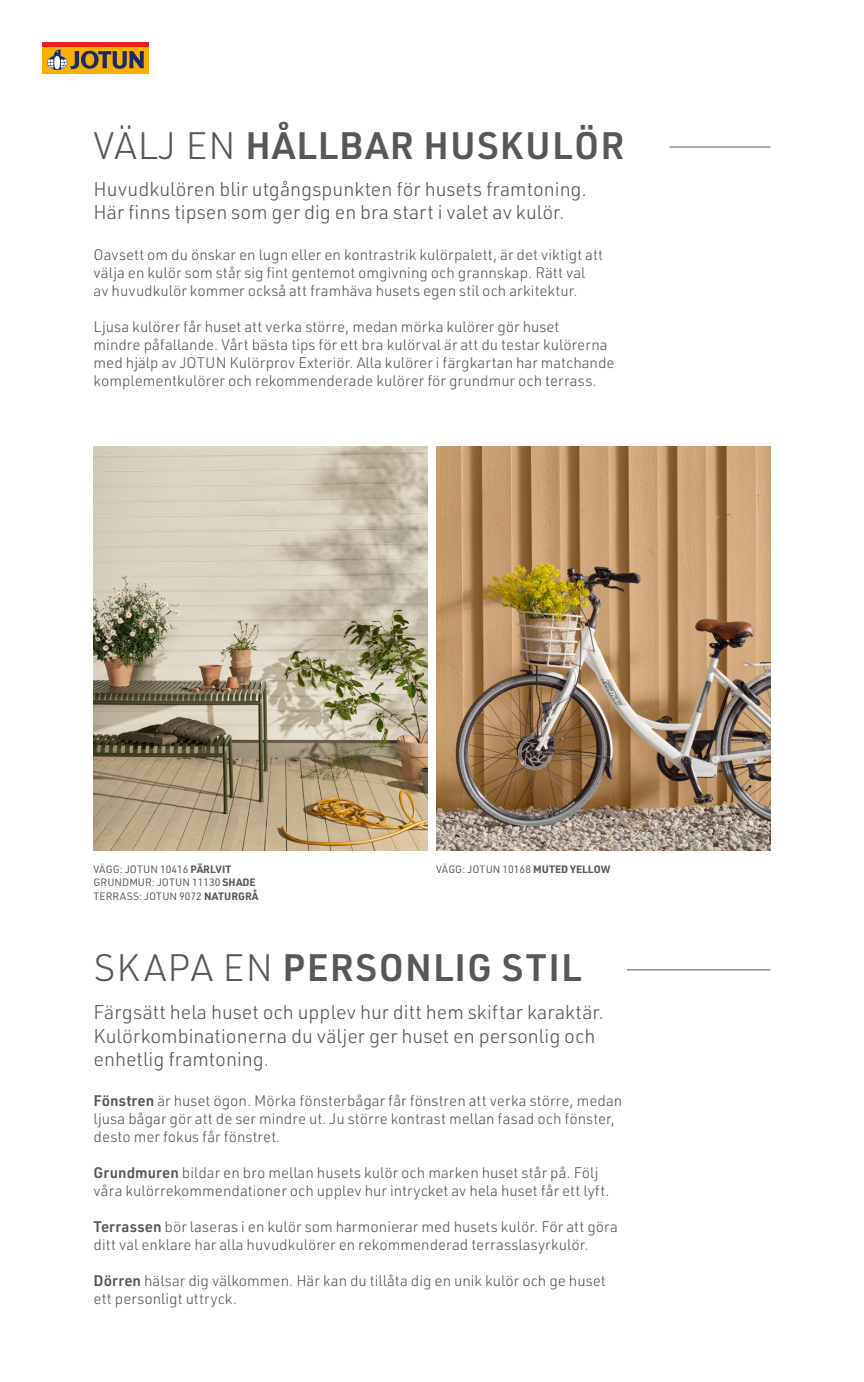
<style>
.page{position:relative;width:864px;height:1382px;background:#fff}
.page>*{position:absolute;margin:0;border:0;box-sizing:border-box;transform-origin:0 0}
.t1{font:600 37.5px "URWDIN";letter-spacing:.03em;color:#575756}
.t2{font:300 19.5px/23.4px "URWDIN";color:#575756}
.t3{font:300 15px/18px "URWDIN";color:#575756}
.t4{font:10.5px "URWDIN";color:#575756}
.s1{font-weight:300}
.s2{font-weight:700}
.s3{font-weight:600}
</style>
<div class="page">
<img style="left:94px;top:446px;width:333px;height:404px">
<img style="left:436px;top:446px;width:334px;height:404px">
<div style="left:43px;top:47px;width:106px;height:26px;background:#f9b000"></div>
<hr style="left:43px;top:43px;width:106px;height:4px;background:#e41f13">
<svg style="left:47px;top:49px;width:97px;height:21px"></svg>
<hr style="left:669px;top:147px;width:101px;height:1px;background:#575756">
<hr style="left:626px;top:970px;width:144px;height:1px;background:#575756">
<p class="t1" style="left:94px;top:120px;width:532px"><span class="s1">VÄLJ EN</span> HÅLLBAR HUSKULÖR</p>
<p class="t2" style="left:94px;top:177px;width:494px">Huvudkulören blir utgångspunkten för husets framtoning.<br>Här finns tipsen som ger dig en bra start i valet av kulör.</p>
<p class="t3" style="left:94px;top:245px;width:511px">Oavsett om du önskar en lugn eller en kontrastrik kulörpalett, är det viktigt att välja en kulör som står sig fint gentemot omgivning och grannskap. Rätt val av huvudkulör kommer också att framhäva husets egen stil och arkitektur.</p>
<p class="t3" style="left:94px;top:317px;width:522px">Ljusa kulörer får huset att verka större, medan mörka kulörer gör huset<br>mindre påfallande. Vårt bästa tips för ett bra kulörval är att du testar kulörerna med hjälp av JOTUN Kulörprov Exteriör. Alla kulörer i färgkartan har matchande komplementkulörer och rekommenderade kulörer för grundmur och terrass.</p>
<p class="t4" style="left:94px;top:862px;width:139px">VÄGG: JOTUN 10416 <span class="s2">PÄRLVIT</span></p>
<p class="t4" style="left:94px;top:876px;width:163px">GRUNDMUR: JOTUN 11130 <span class="s2">SHADE</span></p>
<p class="t4" style="left:94px;top:889px;width:166px">TERRASS: JOTUN 9072 <span class="s2">NATURGRÅ</span></p>
<p class="t4" style="left:436px;top:862px;width:176px">VÄGG: JOTUN 10168 <span class="s2">MUTED YELLOW</span></p>
<p class="t1" style="left:94px;top:943px;width:489px"><span class="s1">SKAPA EN</span> PERSONLIG STIL</p>
<p class="t2" style="left:94px;top:1000px;width:511px">Färgsätt hela huset och upplev hur ditt hem skiftar karaktär.<br>Kulörkombinationerna du väljer ger huset en personlig och enhetlig framtoning.</p>
<p class="t3" style="left:94px;top:1092px;width:530px"><span class="s3">Fönstren</span> är huset ögon. Mörka fönsterbågar får fönstren att verka större, medan ljusa bågar gör att de ser mindre ut. Ju större kontrast mellan fasad och fönster, desto mer fokus får fönstret.</p>
<p class="t3" style="left:94px;top:1164px;width:517px"><span class="s3">Grundmuren</span> bildar en bro mellan husets kulör och marken huset står på. Följ våra kulörrekommendationer och upplev hur intrycket av hela huset får ett lyft.</p>
<p class="t3" style="left:94px;top:1218px;width:525px"><span class="s3">Terrassen</span> bör laseras i en kulör som harmonierar med husets kulör. För att göra ditt val enklare har alla huvudkulörer en rekommenderad terrasslasyrkulör.</p>
<p class="t3" style="left:94px;top:1272px;width:513px"><span class="s3">Dörren</span> hälsar dig välkommen. Här kan du tillåta dig en unik kulör och ge huset ett personligt uttryck.</p>
</div>
